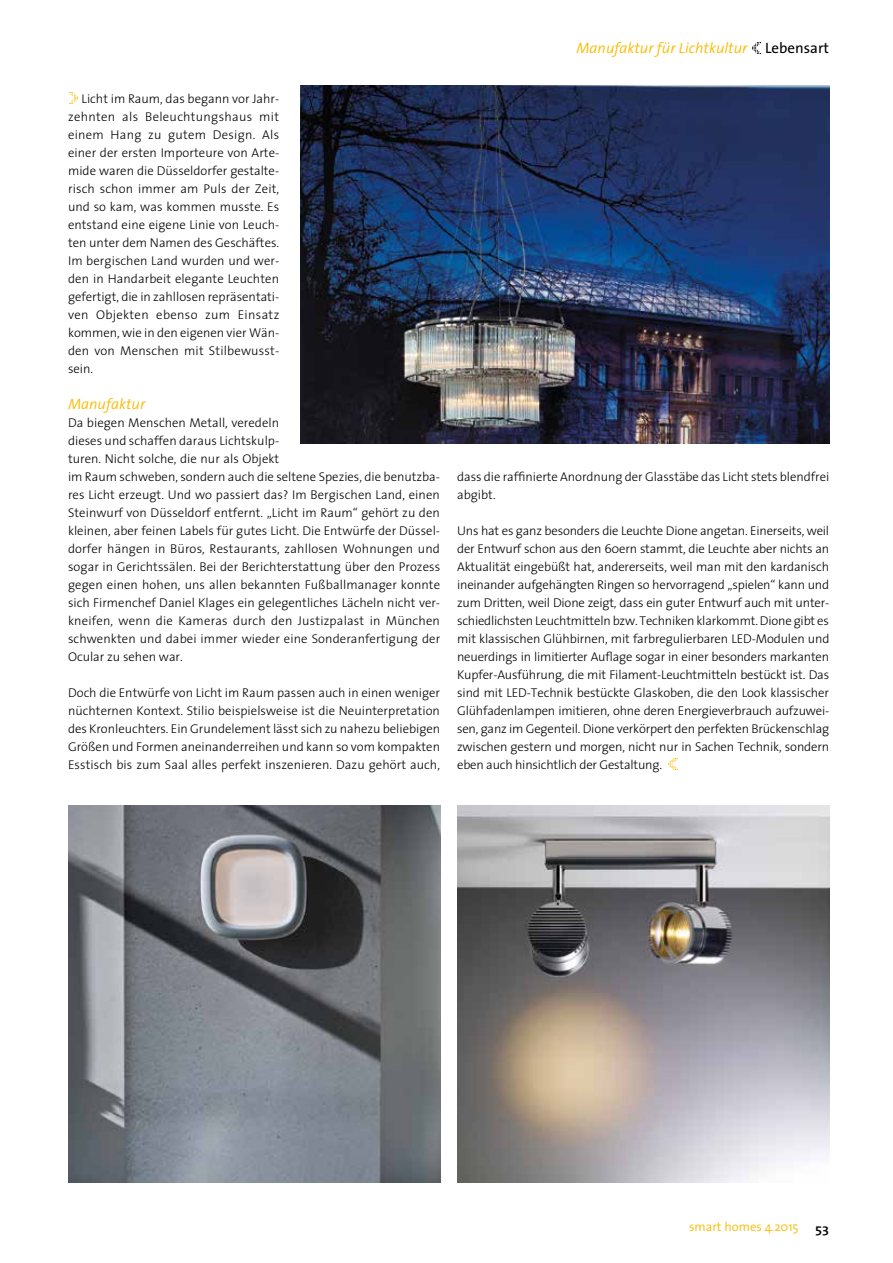
<style>
.page{position:relative;width:893px;height:1263px;background:#fff}
.page>*{position:absolute;margin:0;border:0;box-sizing:border-box;transform-origin:0 0}
.t1{font:italic 300 15px "The Sans";color:#fbba00}
.t2{font:300 12.75px/18px "The Sans";letter-spacing:.005em;color:#000;text-align:justify}
.t3{font:300 12.75px "The Sans";color:#fbba00}
.t4{font:600 12.75px "The Sans";color:#000;scale:1.18 1}
.s1{font-weight:400;font-style:normal;color:#000}
</style>
<div class="page">
<svg style="left:752px;top:43px;width:8px;height:10px"></svg>
<svg style="left:669px;top:758px;width:8px;height:11px"></svg>
<svg style="left:70px;top:93px;width:7px;height:10px"></svg>
<img style="left:457px;top:805px;width:372px;height:377px">
<img style="left:300px;top:85px;width:529px;height:359px">
<img style="left:68px;top:805px;width:372px;height:377px">
<p class="t2" style="left:68px;top:89px;width:213px;text-indent:14px">Licht im Raum, das begann vor Jahr&shy;zehnten als Beleuchtungshaus mit einem Hang zu gutem Design. Als einer der ersten Importeure von Arte&shy;mide waren die Düsseldorfer gestalte&shy;risch schon immer am Puls der Zeit, und so kam, was kommen musste. Es entstand eine eigene Linie von Leuch&shy;ten unter dem Namen des Geschäftes.<br>Im bergischen Land wurden und wer&shy;den in Handarbeit elegante Leuchten gefertigt, die in zahllosen repräsentati&shy;ven Objekten ebenso zum Einsatz kommen, wie in den eigenen vier Wän&shy;den von Menschen mit Stilbewusst&shy;sein.</p>
<p class="t1" style="left:68px;top:392px;width:79px">Manufaktur</p>
<p class="t2" style="left:68px;top:413px;width:374px;text-align:left">Da biegen Menschen Metall, veredeln<br>dieses und schaffen daraus Lichtskulp-<br>turen. Nicht solche, die nur als Objekt<br>im Raum schweben, sondern auch die seltene Spezies, die benutzba&shy;res Licht erzeugt. Und wo passiert das? Im Bergischen Land, einen Steinwurf von Düsseldorf entfernt. „Licht im Raum“ gehört zu den kleinen, aber feinen Labels für gutes Licht. Die Entwürfe der Düssel&shy;dorfer hängen in Büros, Restaurants, zahllosen Wohnungen und sogar in Gerichtssälen. Bei der Berichterstattung über den Prozess gegen einen hohen, uns allen bekannten Fußballmanager konnte sich Firmenchef Daniel Klages ein gelegentliches Lächeln nicht ver&shy;kneifen, wenn die Kameras durch den Justizpalast in München schwenkten und dabei immer wieder eine Sonderanfertigung der Ocular zu sehen war.</p>
<p class="t2" style="left:68px;top:683px;width:374px">Doch die Entwürfe von Licht im Raum passen auch in einen weniger nüchternen Kontext. Stilio beispielsweise ist die Neuinterpretation des Kronleuchters. Ein Grundelement lässt sich zu nahezu beliebigen Größen und Formen aneinanderreihen und kann so vom kompakten Esstisch bis zum Saal alles perfekt inszenieren. Dazu gehört auch,</p>
<p class="t1" style="left:576px;top:36px;width:254px">Manufaktur für Lichtkultur <span class="s1">Lebensart</span></p>
<p class="t2" style="left:457px;top:467px;width:374px">dass die raffinierte Anordnung der Glasstäbe das Licht stets blendfrei abgibt.</p>
<p class="t2" style="left:457px;top:521px;width:374px">Uns hat es ganz besonders die Leuchte Dione angetan. Einerseits, weil der Entwurf schon aus den 60ern stammt, die Leuchte aber nichts an Aktualität eingebüßt hat, andererseits, weil man mit den kardanisch ineinander aufgehängten Ringen so hervorragend „spielen“ kann und zum Dritten, weil Dione zeigt, dass ein guter Entwurf auch mit unter&shy;schiedlichsten Leuchtmitteln bzw. Techniken klarkommt. Dione gibt es mit klassischen Glühbirnen, mit farbregulierbaren LED-Modulen und neuerdings in limitierter Auflage sogar in einer besonders markanten Kupfer-Ausführung, die mit Filament-Leuchtmitteln bestückt ist. Das sind mit LED-Technik bestückte Glaskoben, die den Look klassischer Glühfadenlampen imitieren, ohne deren Energieverbrauch aufzuwei&shy;sen, ganz im Gegenteil. Dione verkörpert den perfekten Brückenschlag zwischen gestern und morgen, nicht nur in Sachen Technik, sondern eben auch hinsichtlich der Gestaltung.</p>
<p class="t3" style="left:689px;top:1216px;width:111px">smart homes 4.2015</p>
<p class="t4" style="left:815px;top:1218px;width:13px">53</p>
</div>
